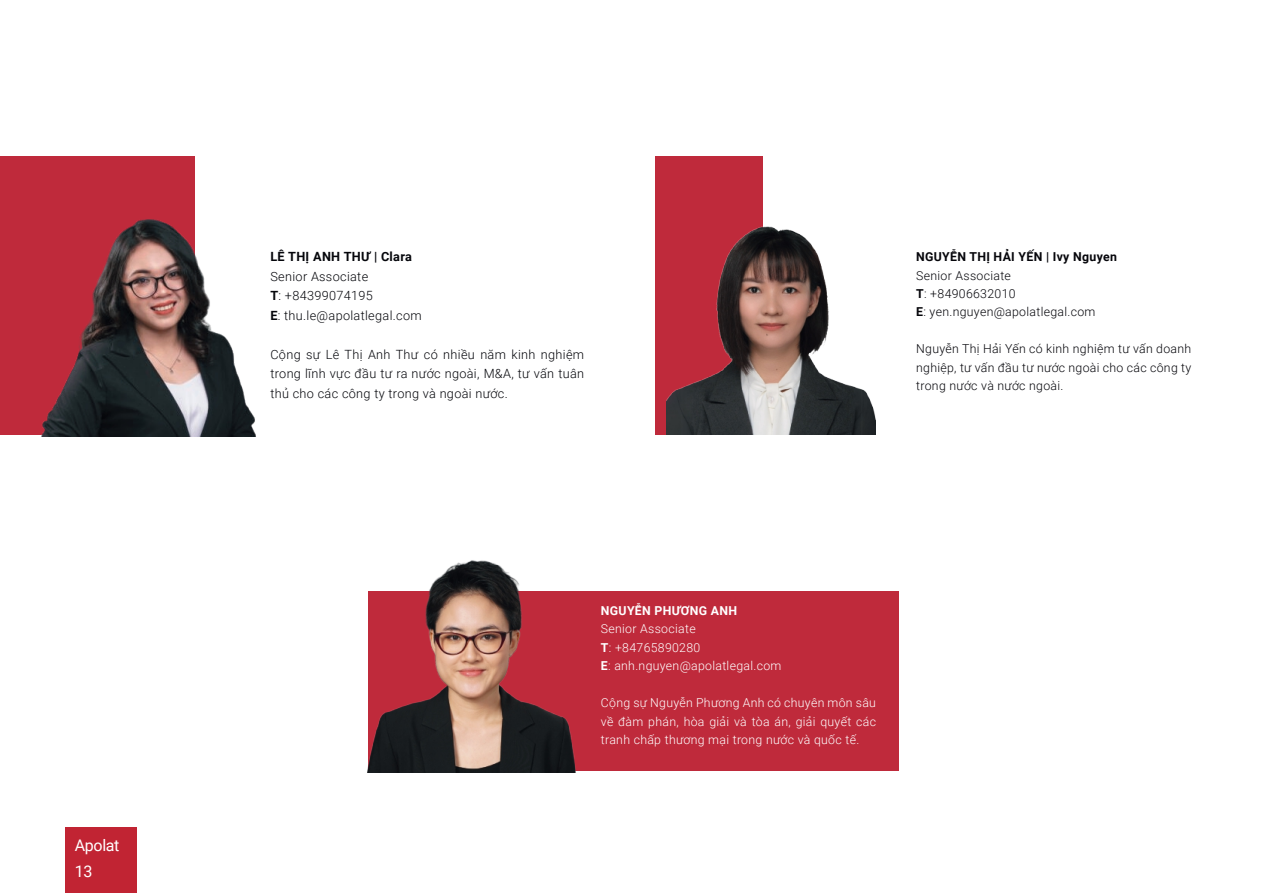
<style>
.page{position:relative;width:1263px;height:893px;background:#fff}
.page>*{position:absolute;margin:0;border:0;box-sizing:border-box;transform-origin:0 0}
.t1{font:16.05px/26.2px "Roboto";letter-spacing:-.02em;color:#fff}
.t2{font:300 12.75px/19.5px "Roboto";letter-spacing:.025em;color:#05060b}
.t3{font:700 12.75px "Roboto";letter-spacing:.025em;color:#05060b}
.t4{font:300 12.3px/18.5px "Roboto";letter-spacing:.025em;color:#fff}
.t5{font:300 12.3px/18.5px "Roboto";letter-spacing:.025em;color:#05050a}
.t6{font:700 12.3px "Roboto";letter-spacing:.025em;color:#05050a}
.t7{font:700 12.3px "Roboto";letter-spacing:.025em;color:#fff}
.s1{font-weight:700}
</style>
<div class="page">
<div style="left:65px;top:828px;width:72px;height:65px;background:#c12433"></div>
<div style="left:656px;top:157px;width:107px;height:278px;background:#bf2a3b"></div>
<div style="left:0;top:157px;width:195px;height:278px;background:#bf2a3b"></div>
<img style="left:41px;top:219px;width:215px;height:218px">
<img style="left:667px;top:226px;width:209px;height:209px">
<div style="left:368px;top:591px;width:531px;height:180px;background:#bf2a3b"></div>
<img style="left:367px;top:560px;width:209px;height:213px">
<h1 class="t1" style="left:75px;top:832px;width:46px">Apolat<br>13</h1>
<p class="t3" style="left:270px;top:248px;width:143px">LÊ THỊ ANH THƯ | Clara</p>
<p class="t2" style="left:270px;top:266px;width:153px">Senior Associate<br><span class="s1">T</span>: +84399074195<br><span class="s1">E</span>: thu.le@apolatlegal.com</p>
<p class="t2" style="left:270px;top:344px;width:315px;text-align:justify">Cộng sự Lê Thị Anh Thư có nhiều năm kinh nghiệm trong lĩnh vực đầu tư ra nước ngoài, M&amp;A, tư vấn tuân thủ cho các công ty trong và ngoài nước.</p>
<p class="t6" style="left:916px;top:248px;width:202px">NGUYỄN THỊ HẢI YẾN | Ivy Nguyen</p>
<p class="t5" style="left:916px;top:265px;width:181px">Senior Associate<br><span class="s1">T</span>: +84906632010<br><span class="s1">E</span>: yen.nguyen@apolatlegal.com</p>
<p class="t5" style="left:916px;top:339px;width:277px;text-align:justify">Nguyễn Thị Hải Yến có kinh nghiệm tư vấn doanh nghiệp, tư vấn đầu tư nước ngoài cho các công ty trong nước và nước ngoài.</p>
<p class="t7" style="left:601px;top:602px;width:138px">NGUYỄN PHƯƠNG ANH</p>
<p class="t4" style="left:601px;top:619px;width:182px">Senior Associate<br><span class="s1">T</span>: +84765890280<br><span class="s1">E</span>: anh.nguyen@apolatlegal.com</p>
<p class="t4" style="left:601px;top:693px;width:277px;text-align:justify">Cộng sự Nguyễn Phương Anh có chuyên môn sâu về đàm phán, hòa giải và tòa án, giải quyết các tranh chấp thương mại trong nước và quốc tế.</p>
</div>
